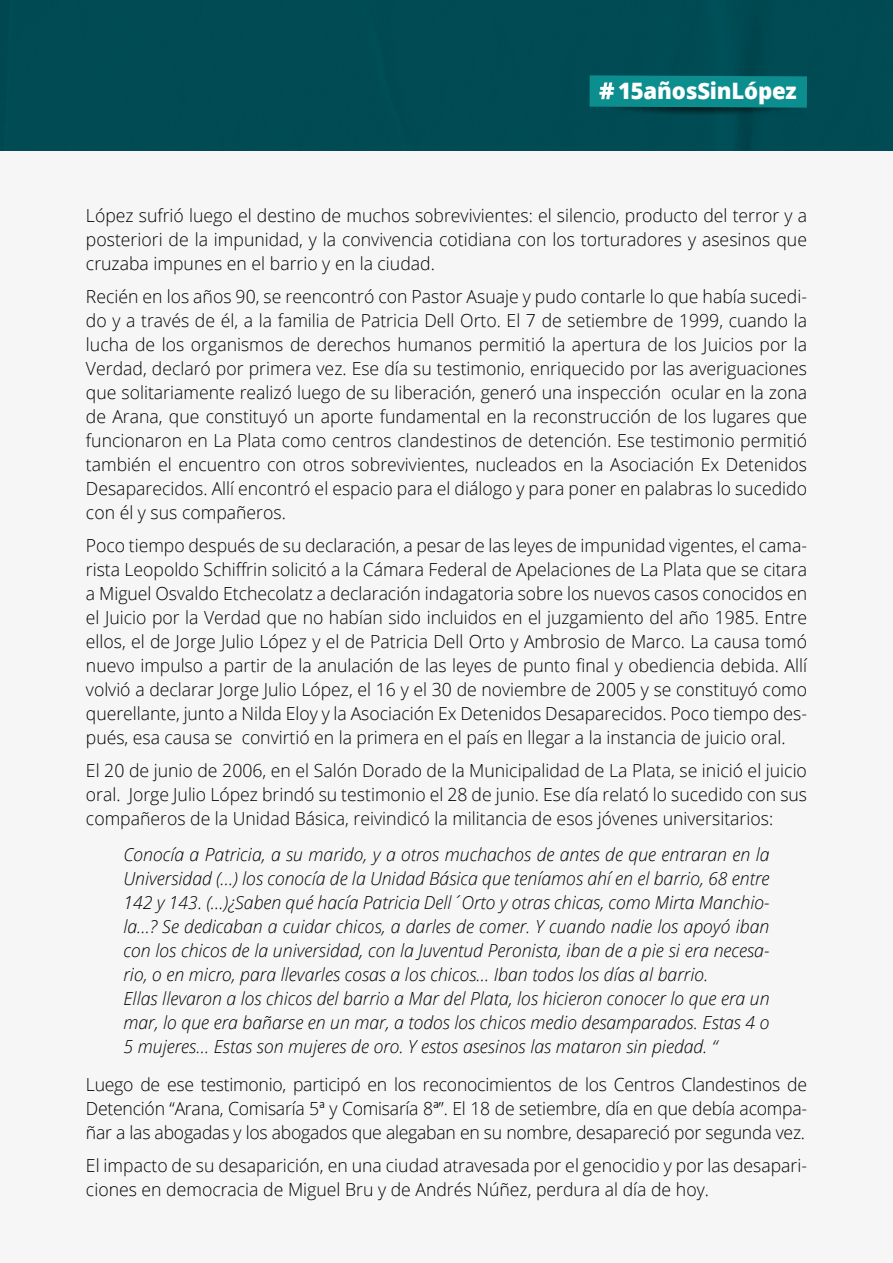
<style>
.page{position:relative;width:893px;height:1263px;background:#f6f6f6}
.page>*{position:absolute;margin:0;border:0;box-sizing:border-box;transform-origin:0 0}
.t1{font:800 22.65px "Open Sans";letter-spacing:-.01em;color:#fff}
.t2{font:300 18px/24px "Open Sans";color:#000;text-align:justify}
.t3{font:italic 300 18px/24px "Open Sans";color:#000}
</style>
<div class="page">
<div style="left:0;top:0;width:893px;height:150px;background:#004b54"></div>
<svg style="left:589px;top:75px;width:218px;height:40px;background:#0e7e7f"></svg>
<p class="t1" style="left:618px;top:74px;width:180px">15añosSinLópez</p>
<p class="t2" style="left:86px;top:203px;width:723px">López sufrió luego el destino de muchos sobrevivientes: el silencio, producto del terror y a posteriori de la impunidad, y la convivencia cotidiana con los torturadores y asesinos que cruzaba impunes en el barrio y en la ciudad.</p>
<p class="t2" style="left:86px;top:284px;width:723px">Recién en los años 90, se reencontró con Pastor Asuaje y pudo contarle lo que había sucedi&shy;do y a través de él, a la familia de Patricia Dell Orto. El 7 de setiembre de 1999, cuando la lucha de los organismos de derechos humanos permitió la apertura de los Juicios por la Verdad, declaró por primera vez. Ese día su testimonio, enriquecido por las averiguaciones que solitariamente realizó luego de su liberación, generó una inspección ocular en la zona de Arana, que constituyó un aporte fundamental en la reconstrucción de los lugares que funcionaron en La Plata como centros clandestinos de detención. Ese testimonio permitió también el encuentro con otros sobrevivientes, nucleados en la Asociación Ex Detenidos Desaparecidos. Allí encontró el espacio para el diálogo y para poner en palabras lo sucedido con él y sus compañeros.</p>
<p class="t2" style="left:86px;top:533px;width:723px">Poco tiempo después de su declaración, a pesar de las leyes de impunidad vigentes, el cama&shy;rista Leopoldo Schiffrin solicitó a la Cámara Federal de Apelaciones de La Plata que se citara a Miguel Osvaldo Etchecolatz a declaración indagatoria sobre los nuevos casos conocidos en el Juicio por la Verdad que no habían sido incluidos en el juzgamiento del año 1985. Entre ellos, el de Jorge Julio López y el de Patricia Dell Orto y Ambrosio de Marco. La causa tomó nuevo impulso a partir de la anulación de las leyes de punto final y obediencia debida. Allí volvió a declarar Jorge Julio López, el 16 y el 30 de noviembre de 2005 y se constituyó como querellante, junto a Nilda Eloy y la Asociación Ex Detenidos Desaparecidos. Poco tiempo des&shy;pués, esa causa se convirtió en la primera en el país en llegar a la instancia de juicio oral.</p>
<p class="t2" style="left:86px;top:758px;width:723px">El 20 de junio de 2006, en el Salón Dorado de la Municipalidad de La Plata, se inició el juicio oral. Jorge Julio López brindó su testimonio el 28 de junio. Ese día relató lo sucedido con sus compañeros de la Unidad Básica, reivindicó la militancia de esos jóvenes universitarios:</p>
<p class="t3" style="left:123px;top:842px;width:648px">Conocía a Patricia, a su marido, y a otros muchachos de antes de que entraran en la Universidad (…) los conocía de la Unidad Básica que teníamos ahí en el barrio, 68 entre 142 y 143. (…)¿Saben qué hacía Patricia Dell´Orto y otras chicas, como Mirta Manchio&shy;la…? Se dedicaban a cuidar chicos, a darles de comer. Y cuando nadie los apoyó iban con los chicos de la universidad, con la Juventud Peronista, iban de a pie si era necesa&shy;rio, o en micro, para llevarles cosas a los chicos… Iban todos los días al barrio.<br>Ellas llevaron a los chicos del barrio a Mar del Plata, los hicieron conocer lo que era un mar, lo que era bañarse en un mar, a todos los chicos medio desamparados. Estas 4 o 5 mujeres… Estas son mujeres de oro. Y estos asesinos las mataron sin piedad. “</p>
<p class="t2" style="left:86px;top:1071px;width:723px">Luego de ese testimonio, participó en los reconocimientos de los Centros Clandestinos de Detención “Arana, Comisaría 5ª y Comisaría 8ª”. El 18 de setiembre, día en que debía acompa&shy;ñar a las abogadas y los abogados que alegaban en su nombre, desapareció por segunda vez.</p>
<p class="t2" style="left:86px;top:1152px;width:723px">El impacto de su desaparición, en una ciudad atravesada por el genocidio y por las desapari&shy;ciones en democracia de Miguel Bru y de Andrés Núñez, perdura al día de hoy.</p>
</div>
